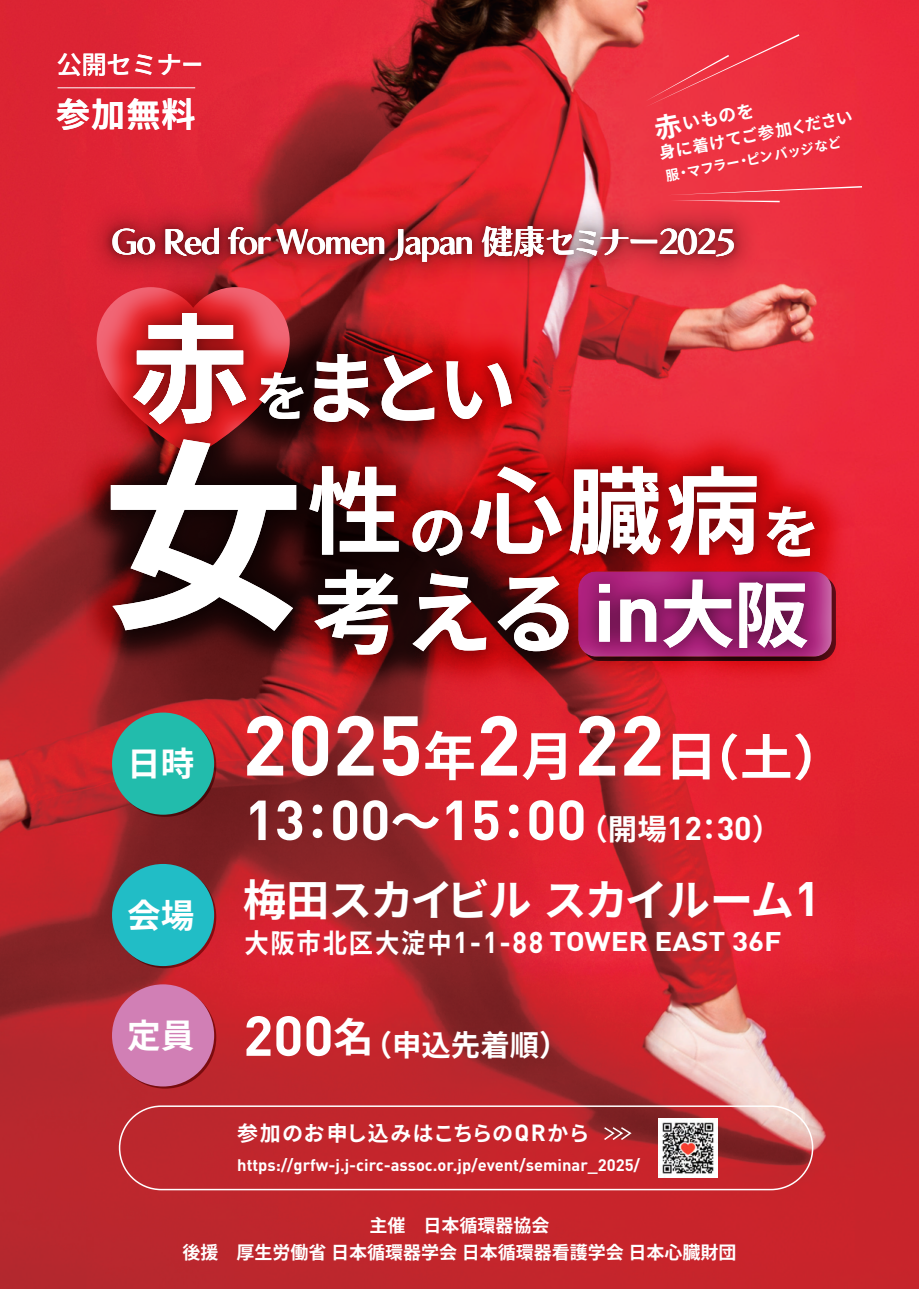
<style>
.page{position:relative;width:919px;height:1289px;background:#fff}
.page>*{position:absolute;margin:0;border:0;box-sizing:border-box;transform-origin:0 0}
.t1{font:94.65px "Gen Shin Gothic P Bold";color:#fff}
.t2{font:90.75px "Gen Shin Gothic P Bold";color:#fff}
.t3{font:700 83.25px "DIN Pro";color:#fff}
.t4{font:700 80.55px "DIN Pro";color:#fff}
.t5{font:78.9px "Gen Shin Gothic P Bold";color:#fff}
.t6{font:700 55.5px "DIN Pro";color:#fff}
.t7{font:54px "Gen Shin Gothic P Bold";color:#fff}
.t8{font:43.35px "Gen Shin Gothic P Bold";color:#fff}
.t9{font:34.05px "Gen Shin Gothic P Bold";color:#fff}
.t10{font:33.6px "Chiaro Std B";letter-spacing:-.055em;color:#fff}
.t11{font:33.6px "Gen Shin Gothic P Bold";color:#fff}
.t12{font:29.4px "Gen Shin Gothic P Bold";color:#fff}
.t13{font:700 26.7px "DIN Pro";letter-spacing:-.005em;color:#fff;scale:1.11 1}
.t14{font:500 25.5px "Gen Shin Gothic";letter-spacing:-.02em;color:#fff}
.t15{font:21px "Gen Shin Gothic P Bold";letter-spacing:.075em;color:#fff}
.t16{font:18px/27px "Gen Shin Gothic P Bold";color:#fff;text-align:center}
.t17{font:700 16.5px "DIN Pro";color:#fff}
.t18{font:16.5px "Gen Shin Gothic P Bold";color:#fff}
.t19{font:13.5px "Gen Shin Gothic P Bold";color:#fff}
.s1{font-size:27px}
.s2{font-size:118.5px}
.s3{font-size:204.3px}
.s4{font-size:58.2px}
.s5{font-family:"Gen Shin Gothic P Bold";font-weight:400;font-size:73.2px}
.s6{font-family:"Gen Shin Gothic P Bold";font-weight:400;font-size:52.95px}
.s7{font-family:"Gen Shin Gothic P Bold";font-weight:400;font-size:49.2px}
.s8{font-family:"Gen Shin Gothic P Bold";font-weight:400;font-size:50.4px}
.s9{font-family:"Gen Shin Gothic P Bold";font-weight:400;font-size:29.4px}
.s10{font-size:32.4px}
.s11{font-family:"DIN Pro";font-weight:700;font-size:47.7px}
.s12{font-family:"Gen Shin Gothic P Bold";font-weight:400;font-size:27px}
.s13{font-size:29.7px}
.s14{font-family:"DIN Pro";font-weight:700;font-size:55.5px}
.s15{font-size:40.35px}
.s16{font-family:"DIN Pro";font-weight:700;font-size:23.1px}
</style>
<div class="page">
<img style="left:0;top:0;width:918px;height:1288px">
<div style="left:644px;top:34px;width:155px;height:73px;background:#ed3141"></div>
<svg style="left:667px;top:186px;width:195px;height:16px;background:#ee3d4c"></svg>
<svg style="left:114px;top:714px;width:102px;height:102px"></svg>
<div style="left:112px;top:712px;width:102px;height:102px;background:#22bcac;border-radius:50%"></div>
<svg style="left:114px;top:866px;width:102px;height:102px"></svg>
<div style="left:112px;top:864px;width:102px;height:102px;background:#21bdc6;border-radius:50%"></div>
<svg style="left:114px;top:986px;width:102px;height:102px"></svg>
<div style="left:112px;top:984px;width:102px;height:102px;background:#d17fb5;border-radius:50%"></div>
<div style="left:119px;top:1105px;width:694px;height:85px;border:2px solid #fff;border-radius:42px"></div>
<hr style="left:58px;top:88px;width:137px;height:1px;background:#fff">
<img style="left:62px;top:266px;width:797px;height:442px">
<img style="left:75px;top:285px;width:768px;height:423px">
<img style="left:76px;top:190px;width:693px;height:107px">
<img style="left:98px;top:211px;width:650px;height:63px">
<svg style="left:602px;top:1125px;width:31px;height:16px"></svg>
<img style="left:658px;top:1118px;width:59px;height:59px">
<h3 class="t14" style="left:56px;top:46px;width:148px">公開セミナー</h3>
<h3 class="t9" style="left:56px;top:89px;width:141px">参加無料</h3>
<p class="t16" style="left:652px;top:115px;width:102px;rotate:-11deg"><span class="s1">赤</span>いものを</p>
<p class="t18" style="left:656px;top:141px;width:198px;rotate:-11deg">身に着けてご参加ください</p>
<p class="t19" style="left:664px;top:166px;width:179px;rotate:-11deg">服・マフラー・ピンバッジなど</p>
<h3 class="t10" style="left:111px;top:221px;width:626px">Go Red for Women Japan 健康セミナー2025</h3>
<h3 class="t5" style="left:130px;top:328px;width:387px"><span class="s2">赤</span> まとい</h3>
<h1 class="t1" style="left:101px;top:439px;width:718px"><span class="s3">女</span>性<span class="s4">の</span>心臓病<span class="s4">を</span></h1>
<h3 class="t7" style="left:256px;top:355px;width:52px">を</h3>
<h2 class="t2" style="left:313px;top:543px;width:262px">考える</h2>
<h3 class="t4" style="left:593px;top:545px;width:217px">in<span class="s5">大阪</span></h3>
<h3 class="t11" style="left:127px;top:738px;width:69px">日時</h3>
<h3 class="t11" style="left:127px;top:889px;width:69px">会場</h3>
<h3 class="t11" style="left:127px;top:1010px;width:69px">定員</h3>
<h3 class="t3" style="left:242px;top:676px;width:578px">2025<span class="s6">年</span>2<span class="s6">月</span>22<span class="s6">日</span><span class="s7">（土）</span></h3>
<h3 class="t6" style="left:245px;top:773px;width:523px">13<span class="s8">：</span>00<span class="s8">～</span>15<span class="s8">：</span>00 <span class="s9">（開場</span><span class="s10">12</span><span class="s9">：</span><span class="s10">30</span><span class="s9">）</span></h3>
<h3 class="t8" style="left:243px;top:866px;width:579px">梅田スカイビルスカイルーム<span class="s11">1</span></h3>
<h3 class="t13" style="left:244px;top:919px;width:485px"><span class="s12">大阪市北区大淀中</span><span class="s13">1-1-88</span> TOWER EAST 36F</h3>
<h3 class="t12" style="left:243px;top:1022px;width:312px"><span class="s14">200</span><span class="s15">名</span>（申込先着順）</h3>
<p class="t15" style="left:237px;top:1117px;width:352px">参加のお申し込みはこちらの<span class="s16">QR</span>から</p>
<p class="t17" style="left:237px;top:1151px;width:404px">https://grfw-j.j-circ-assoc.or.jp/event/seminar_2025/</p>
<p class="t16" style="left:182px;top:1211px;width:555px">主催　日本循環器協会<br>後援　厚生労働省日本循環器学会日本循環器看護学会日本心臓財団</p>
</div>
